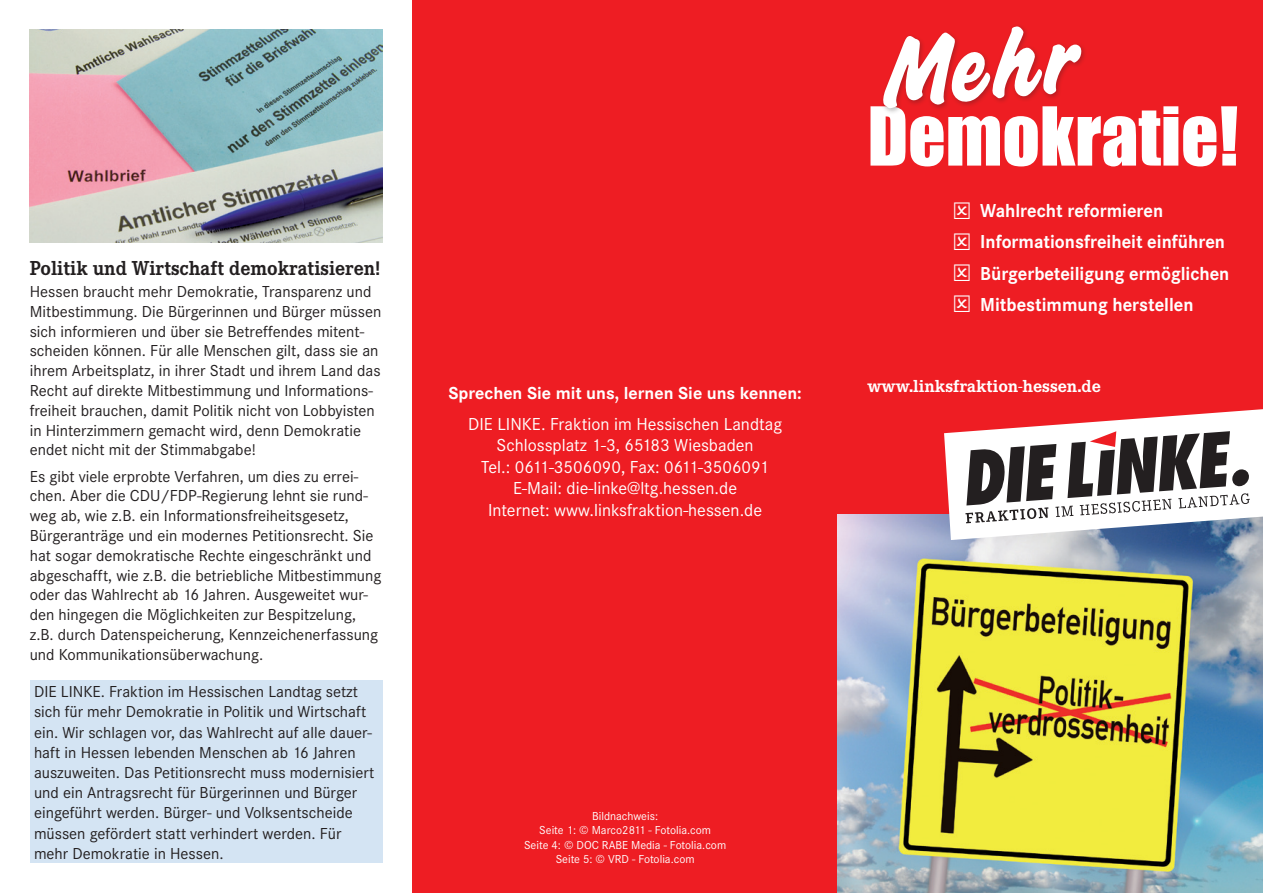
<style>
.page{position:relative;width:1263px;height:893px;background:#fff}
.page>*{position:absolute;margin:0;border:0;box-sizing:border-box;transform-origin:0 0}
.t1{font:700 99px "Bellamy";color:#fff}
.t2{font:75px "Impact";color:#fff}
.t3{font:700 21px "Corporate E";color:#231f20;scale:.94 1}
.t4{font:700 19.5px/31.2px "Corporate S";color:#fff;scale:.95 1}
.t5{font:18px/21.6px "Corporate S";color:#fff;text-align:center}
.t6{font:700 18px "Corporate S";color:#fff}
.t7{font:700 18px "Corporate E";color:#fff}
.t8{font:16.5px/19.8px "Corporate S";color:#231f20}
.t9{font:12px/14.4px "Corporate S";color:#fff;text-align:center}
</style>
<div class="page">
<div style="left:412px;top:0;width:851px;height:893px;background:#ee1d23"></div>
<img style="left:30px;top:30px;width:353px;height:212px">
<img style="left:838px;top:514px;width:425px;height:379px">
<svg style="left:944px;top:409px;width:319px;height:131px;background:#b7a3a7"></svg>
<div style="left:880px;top:23px;width:207px;height:91px;background:#231f20;opacity:.3"></div>
<div style="left:30px;top:680px;width:353px;height:183px;background:#d4e4f3"></div>
<p class="t3" style="left:30px;top:256px;width:374px">Politik und Wirtschaft demokratisieren!</p>
<p class="t8" style="left:30px;top:282px;width:353px">Hessen braucht mehr Demokratie, Transparenz und Mitbestimmung. Die Bürgerinnen und Bürger müssen sich informieren und über sie Betreffendes mitent&shy;scheiden können. Für alle Menschen gilt, dass sie an ihrem Arbeitsplatz, in ihrer Stadt und ihrem Land das Recht auf direkte Mitbestimmung und Informations&shy;freiheit brauchen, damit Politik nicht von Lobbyisten in Hinterzimmern gemacht wird, denn Demokratie endet nicht mit der Stimmabgabe!</p>
<p class="t8" style="left:30px;top:466px;width:353px">Es gibt viele erprobte Verfahren, um dies zu errei----- chen. Aber die CDU/FDP-Regierung lehnt sie rund---- weg ab, wie z.B. ein Informationsfreiheitsgesetz, Bürgeranträge und ein modernes Petitionsrecht. Sie hat sogar demokratische Rechte eingeschränkt und abgeschafft, wie z.B. die betriebliche Mitbestimmung oder das Wahlrecht ab 16 Jahren. Ausgeweitet wur&shy;den hingegen die Möglichkeiten zur Bespitzelung, z.B. durch Datenspeicherung, Kennzeichenerfassung und Kommunikationsüberwachung.</p>
<p class="t8" style="left:34px;top:681px;width:342px;line-height:20.2px">DIE LINKE. Fraktion im Hessischen Landtag setzt sich für mehr Demokratie in Politik und Wirtschaft ein. Wir schlagen vor, das Wahlrecht auf alle dauer&shy;haft in Hessen lebenden Menschen ab 16 Jahren auszuweiten. Das Petitionsrecht muss modernisiert und ein Antragsrecht für Bürgerinnen und Bürger eingeführt werden. Bürger- und Volksentscheide müssen gefördert statt verhindert werden. Für mehr Demokratie in Hessen.</p>
<p class="t6" style="left:448px;top:383px;width:355px">Sprechen Sie mit uns, lernen Sie uns kennen:</p>
<p class="t5" style="left:468px;top:413px;width:315px">DIE LINKE. Fraktion im Hessischen Landtag Schlossplatz 1-3, 65183 Wiesbaden<br>Tel.: 0611-3506090, Fax: 0611-3506091<br>E-Mail: die-linke@ltg.hessen.de<br>Internet: www.linksfraktion-hessen.de</p>
<h1 class="t1" style="left:874px;top:14px;width:197px;rotate:-5deg">Mehr</h1>
<h2 class="t2" style="left:867px;top:78px;width:372px">Demokratie!</h2>
<p class="t4" style="left:980px;top:195px;width:264px">Wahlrecht reformieren<br>Informationsfreiheit einführen<br>Bürgerbeteiligung ermöglichen<br>Mitbestimmung herstellen</p>
<p class="t7" style="left:867px;top:376px;width:235px">www.linksfraktion-hessen.de</p>
<p class="t9" style="left:524px;top:809px;width:204px">Bildnachweis:<br>Seite 1: © Marco2811 - Fotolia.com<br>Seite 4: © DOC RABE Media - Fotolia.com<br>Seite 5: © VRD - Fotolia.com</p>
</div>
